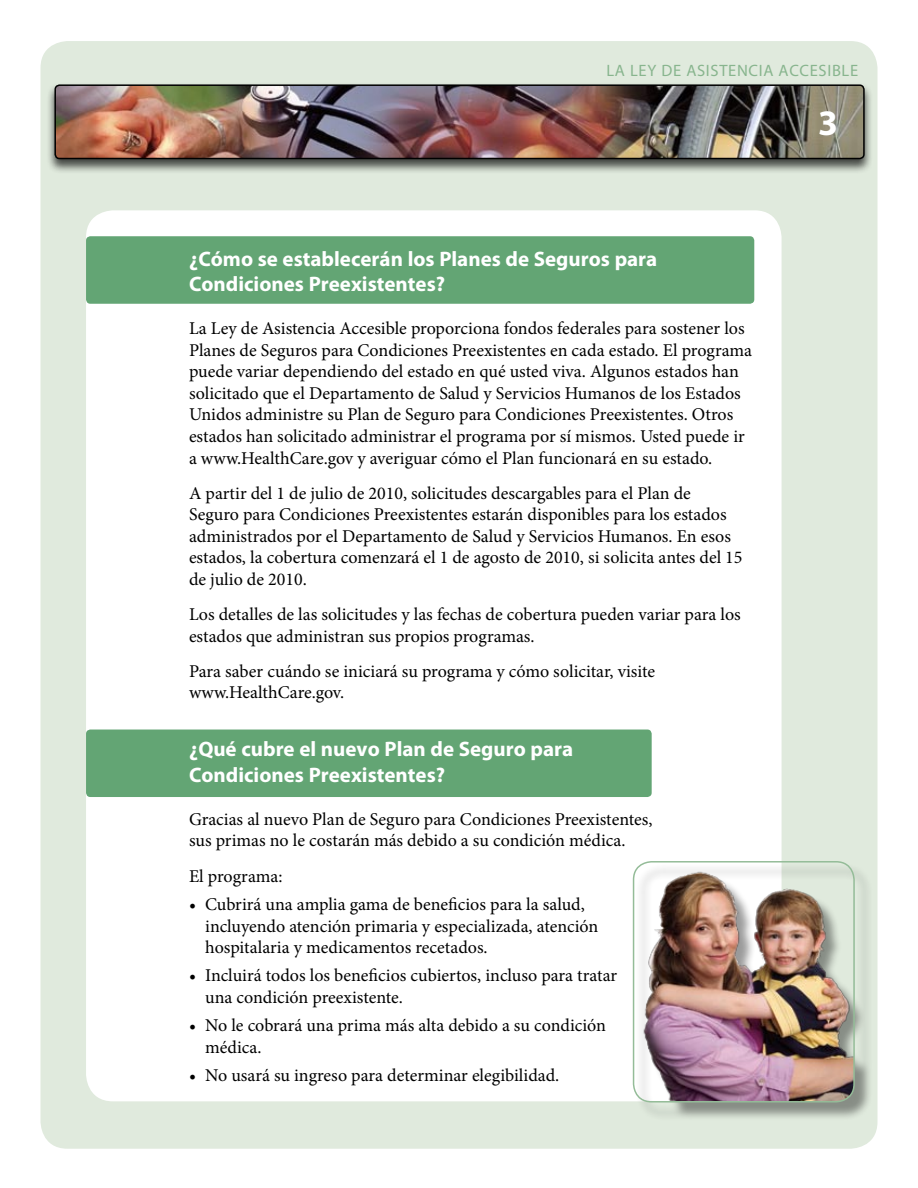
<style>
.page{position:relative;width:918px;height:1188px;background:#fff}
.page>*{position:absolute;margin:0;border:0;box-sizing:border-box;transform-origin:0 0}
.t1{font:700 36px "Myriad Pro";color:#fff}
.Subhead_White{font:700 21px/25.2px "Myriad Pro";color:#fff}
.TEXT-12pt{font:18px/21.6px "Minion Pro";color:#000}
.Bullets_12{font:18px/21.6px "Minion Pro";color:#000}
.t2{font:16.5px "Myriad Pro";letter-spacing:.04em;color:#88b58e}
</style>
<div class="page">
<div style="left:40px;top:41px;width:838px;height:1108px;background:#e0eadd;border-radius:27px"></div>
<div style="left:46px;top:83px;width:827px;height:91px;background:#000;opacity:.7"></div>
<img style="left:55px;top:87px;width:809px;height:72px">
<div style="left:54px;top:84px;width:811px;height:75px;border:2px solid #000;border-radius:4px"></div>
<div style="left:86px;top:210px;width:696px;height:891px;background:#fff;border-radius:27px"></div>
<div style="left:86px;top:236px;width:668px;height:68px;background:#63a574;border-radius:4px"></div>
<div style="left:86px;top:730px;width:566px;height:67px;background:#63a574;border-radius:4px"></div>
<div style="left:635px;top:863px;width:238px;height:258px;background:#000;opacity:.4"></div>
<img style="left:634px;top:862px;width:220px;height:240px">
<div style="left:633px;top:861px;width:222px;height:242px;border:2px solid #94bc98;border-radius:18px"></div>
<p class="t2" style="left:606px;top:60px;width:253px">LA LEY DE ASISTENCIA ACCESIBLE</p>
<p class="Subhead_White" style="left:189px;top:245px;width:470px">¿Cómo se establecerán los Planes de Seguros para<br>Condiciones Preexistentes?</p>
<p class="TEXT-12pt" style="left:189px;top:317px;width:565px">La Ley de Asistencia Accesible proporciona fondos federales para sostener los Planes de Seguros para Condiciones Preexistentes en cada estado. El programa puede variar dependiendo del estado en qué usted viva. Algunos estados han solicitado que el Departamento de Salud y Servicios Humanos de los Estados Unidos administre su Plan de Seguro para Condiciones Preexistentes. Otros estados han solicitado administrar el programa por sí mismos. Usted puede ir a www.HealthCare.gov y averiguar cómo el Plan funcionará en su estado.</p>
<p class="TEXT-12pt" style="left:189px;top:482px;width:555px">A partir del 1 de julio de 2010, solicitudes descargables para el Plan de Seguro para Condiciones Preexistentes estarán disponibles para los estados administrados por el Departamento de Salud y Servicios Humanos. En esos estados, la cobertura comenzará el 1 de agosto de 2010, si solicita antes del 15 de julio de 2010.</p>
<p class="TEXT-12pt" style="left:189px;top:604px;width:553px">Los detalles de las solicitudes y las fechas de cobertura pueden variar para los estados que administran sus propios programas.</p>
<p class="TEXT-12pt" style="left:189px;top:660px;width:468px">Para saber cuándo se iniciará su programa y cómo solicitar, visite www.HealthCare.gov.</p>
<p class="Subhead_White" style="left:189px;top:736px;width:386px">¿Qué cubre el nuevo Plan de Seguro para<br>Condiciones Preexistentes?</p>
<p class="TEXT-12pt" style="left:189px;top:808px;width:465px">Gracias al nuevo Plan de Seguro para Condiciones Preexistentes, sus primas no le costarán más debido a su condición médica.</p>
<p class="TEXT-12pt" style="left:189px;top:865px;width:95px">El programa:</p>
<p class="Bullets_12" style="left:205px;top:893px;width:395px;text-indent:-16px">• Cubrirá una amplia gama de beneficios para la salud, incluyendo atención primaria y especializada, atención hospitalaria y medicamentos recetados.</p>
<p class="Bullets_12" style="left:205px;top:965px;width:413px;text-indent:-16px">• Incluirá todos los beneficios cubiertos, incluso para tratar una condición preexistente.</p>
<p class="Bullets_12" style="left:205px;top:1015px;width:402px;text-indent:-16px">• No le cobrará una prima más alta debido a su condición médica.</p>
<p class="Bullets_12" style="left:189px;top:1065px;width:372px">• No usará su ingreso para determinar elegibilidad.</p>
<h1 class="t1" style="left:818px;top:99px;width:21px">3</h1>
</div>
